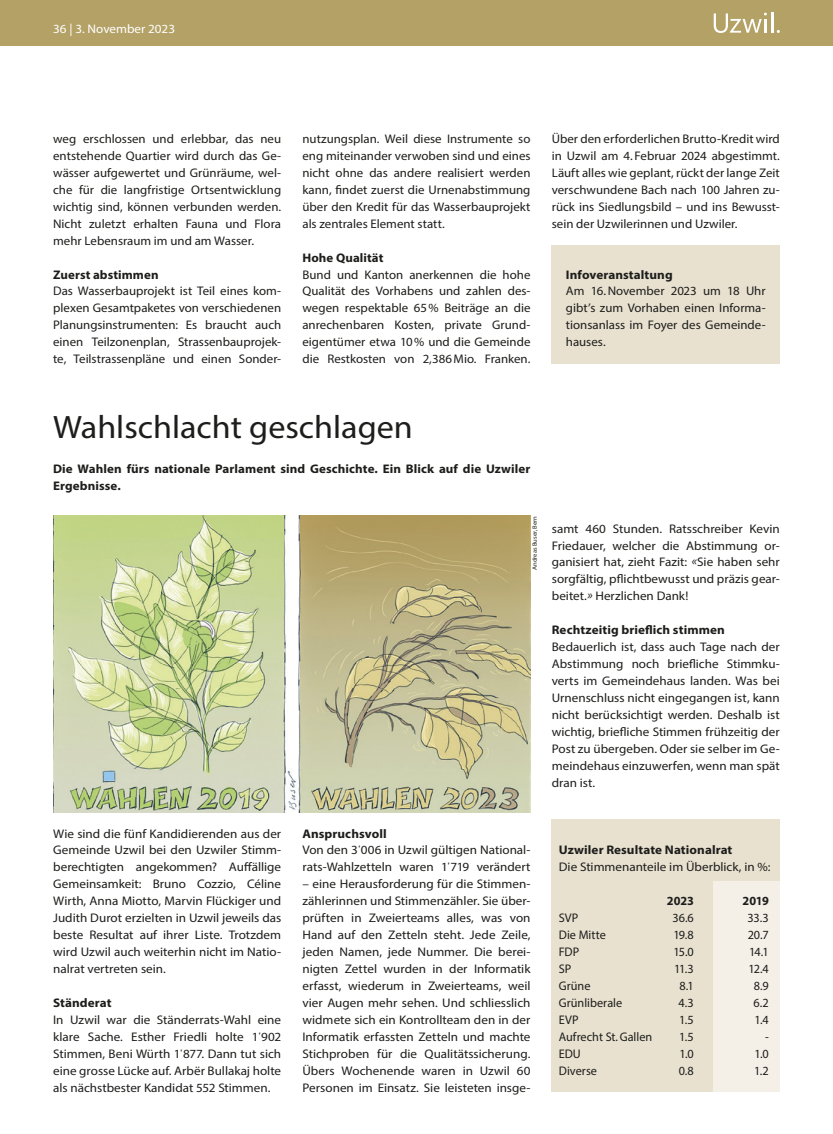
<style>
.page{position:relative;width:833px;height:1134px;background:#fff}
.page>*{position:absolute;margin:0;border:0;box-sizing:border-box;transform-origin:0 0}
.Titel{font:32.5px "Myriad Pro";color:#1d1d1b;scale:1.05 1}
.Grundtext{font:12.5px/16.9px "Myriad Pro";color:#1d1d1b;text-align:justify;scale:1.05 1}
.Grundtext-2{font:12.5px/17px "Myriad Pro";color:#1d1d1b;text-align:justify}
.Tabelle_ohne_Grundlinienraster{font:12.5px/17px "Myriad Pro";color:#1d1d1b;text-align:justify}
.Einleitung_ohne_Einzug__abS_2{font:700 12.5px "Myriad Pro";letter-spacing:.005em;color:#1d1d1b;scale:1.04 1}
.Grundtext-3{font:700 12.5px "Myriad Pro";letter-spacing:.005em;color:#1d1d1b;scale:1.05 1}
.Grundtext-4{font:700 12.5px "Myriad Pro";letter-spacing:.005em;color:#1d1d1b}
.Untertitel{font:700 12.5px "Myriad Pro";letter-spacing:.005em;color:#1d1d1b;scale:1.05 1}
.t1{font:12.5px "Myriad Pro";color:#fff;scale:1.05 1}
.Tabelle_ohne_Grundlinienraster-2{font:700 12.5px "Myriad Pro";letter-spacing:.005em;color:#1d1d1b;scale:1.05 1}
.Quellenverweis{font:6.25px "Myriad Pro";color:#1d1d1b;scale:1.05 1}
.s1{font-style:italic}
</style>
<div class="page">
<div style="left:0;top:0;width:833px;height:46px;background:#b3a165"></div>
<hr style="left:771px;top:12px;width:2px;height:21px;background:#fff">
<svg style="left:713px;top:13px;width:54px;height:20px"></svg>
<div style="left:552px;top:245px;width:228px;height:119px;background:#e8e1d0"></div>
<div style="left:552px;top:819px;width:228px;height:272px;background:#e8e1d0"></div>
<div style="left:713px;top:881px;width:66px;height:210px;background:#f4f0e8"></div>
<img style="left:53px;top:516px;width:477px;height:296px">
<p class="t1" style="left:53px;top:21px;width:118px">36 | 3. November 2023</p>
<p class="Grundtext-2" style="left:53px;top:130px;width:229px">weg erschlossen und erlebbar, das neu entstehende Quartier wird durch das Ge&shy;wässer aufgewertet und Grünräume, wel&shy;che für die langfristige Ortsentwicklung wichtig sind, können verbunden werden.<br>Nicht zuletzt erhalten Fauna und Flora mehr Lebensraum im und am Wasser.</p>
<p class="Grundtext-4" style="left:53px;top:266px;width:107px">Zuerst abstimmen</p>
<p class="Grundtext-2" style="left:53px;top:283px;width:229px">Das Wasserbauprojekt ist Teil eines kom&shy;plexen Gesamtpaketes von verschiedenen Planungsinstrumenten: Es braucht auch einen Teilzonenplan, Strassenbauprojek&shy;te, Teilstrassenpläne und einen Sonder-</p>
<p class="Grundtext-2" style="left:302px;top:130px;width:229px">nutzungsplan. Weil diese Instrumente so eng miteinander verwoben sind und eines nicht ohne das andere realisiert werden kann, findet zuerst die Urnenabstimmung über den Kredit für das Wasserbauprojekt als zentrales Element statt.</p>
<p class="Grundtext-4" style="left:302px;top:249px;width:82px">Hohe Qualität</p>
<p class="Grundtext-2" style="left:302px;top:266px;width:229px">Bund und Kanton anerkennen die hohe Qualität des Vorhabens und zahlen des&shy;wegen respektable 65% Beiträge an die anrechenbaren Kosten, private Grund&shy;eigentümer etwa 10% und die Gemeinde die Restkosten von 2,386Mio. Franken.</p>
<p class="Grundtext-2" style="left:552px;top:130px;width:229px">Über den erforderlichen Brutto-Kredit wird in Uzwil am 4. Februar 2024 abgestimmt.<br>Läuft alles wie geplant, rückt der lange Zeit verschwundene Bach nach 100 Jahren zu&shy;rück ins Siedlungsbild – und ins Bewusst&shy;sein der Uzwilerinnen und Uzwiler.</p>
<p class="Tabelle_ohne_Grundlinienraster-2" style="left:566px;top:266px;width:103px">Infoveranstaltung</p>
<p class="Tabelle_ohne_Grundlinienraster" style="left:566px;top:283px;width:201px">Am 16.November 2023 um 18 Uhr gibt’s zum Vorhaben einen Informa&shy;tionsanlass im Foyer des Gemeinde&shy;hauses.</p>
<p class="Titel" style="left:53px;top:407px;width:344px">Wahlschlacht geschlagen</p>
<p class="Einleitung_ohne_Einzug__abS_2" style="left:53px;top:461px;width:460px">Die Wahlen fürs nationale Parlament sind Geschichte. Ein Blick auf die Uzwiler</p>
<p class="Einleitung_ohne_Einzug__abS_2" style="left:53px;top:478px;width:67px">Ergebnisse.</p>
<p class="Quellenverweis" style="left:531px;top:570px;width:53px;rotate:-90deg">Andreas Buser, Bern</p>
<p class="Grundtext" style="left:552px;top:520px;width:219px">samt 460 Stunden. Ratsschreiber Kevin Friedauer, welcher die Abstimmung or&shy;ganisiert hat, zieht Fazit: <span class="s1">«</span>Sie haben sehr sorgfältig, pflichtbewusst und präzis gear&shy;beitet.<span class="s1">»</span> Herzlichen Dank!</p>
<p class="Grundtext-3" style="left:552px;top:622px;width:166px">Rechtzeitig brieflich stimmen</p>
<p class="Grundtext" style="left:552px;top:638px;width:219px">Bedauerlich ist, dass auch Tage nach der Abstimmung noch briefliche Stimmku&shy;verts im Gemeindehaus landen. Was bei Urnenschluss nicht eingegangen ist, kann nicht berücksichtigt werden. Deshalb ist wichtig, briefliche Stimmen frühzeitig der Post zu übergeben. Oder sie selber im Ge&shy;meindehaus einzuwerfen, wenn man spät dran ist.</p>
<p class="Grundtext" style="left:53px;top:825px;width:219px">Wie sind die fünf Kandidierenden aus der Gemeinde Uzwil bei den Uzwiler Stimm&shy;berechtigten angekommen? Auffällige Gemeinsamkeit: Bruno Cozzio, Céline Wirth, Anna Miotto, Marvin Flückiger und Judith Durot erzielten in Uzwil jeweils das beste Resultat auf ihrer Liste. Trotzdem wird Uzwil auch weiterhin nicht im Natio&shy;nalrat vertreten sein.</p>
<p class="Grundtext-3" style="left:53px;top:994px;width:57px">Ständerat</p>
<p class="Grundtext" style="left:53px;top:1011px;width:219px">In Uzwil war die Ständerrats-Wahl eine klare Sache. Esther Friedli holte 1΄902<br>Stimmen, Beni Würth 1΄877. Dann tut sich eine grosse Lücke auf. Arbër Bullakaj holte als nächstbester Kandidat 552 Stimmen.</p>
<p class="Grundtext-3" style="left:302px;top:825px;width:82px">Anspruchsvoll</p>
<p class="Grundtext" style="left:302px;top:842px;width:219px">Von den 3΄006 in Uzwil gültigen National&shy;rats-Wahlzetteln waren 1΄719 verändert</p>
<p class="Grundtext" style="left:302px;top:875px;width:219px">– eine Herausforderung für die Stimmen&shy;zählerinnen und Stimmenzähler. Sie über&shy;prüften in Zweierteams alles, was von Hand auf den Zetteln steht. Jede Zeile, jeden Namen, jede Nummer. Die berei&shy;nigten Zettel wurden in der Informatik erfasst, wiederum in Zweierteams, weil vier Augen mehr sehen. Und schliesslich widmete sich ein Kontrollteam den in der Informatik erfassten Zetteln und machte Stichproben für die Qualitätssicherung.<br>Übers Wochenende waren in Uzwil 60<br>Personen im Einsatz. Sie leisteten insge-</p>
<p class="Untertitel" style="left:559px;top:842px;width:167px">Uzwiler Resultate Nationalrat</p>
<p class="Grundtext" style="left:559px;top:858px;width:203px">Die Stimmenanteile im Überblick, in %:</p>
<p class="Grundtext-4" style="left:667px;top:893px;width:28px">2023</p>
<p class="Grundtext-2" style="left:559px;top:909px;width:21px">SVP</p>
<p class="Grundtext-2" style="left:672px;top:909px;width:23px">36.6</p>
<p class="Grundtext-2" style="left:559px;top:926px;width:48px">Die Mitte</p>
<p class="Grundtext-2" style="left:673px;top:926px;width:22px">19.8</p>
<p class="Grundtext-2" style="left:559px;top:943px;width:22px">FDP</p>
<p class="Grundtext-2" style="left:673px;top:943px;width:22px">15.0</p>
<p class="Grundtext-2" style="left:559px;top:960px;width:14px">SP</p>
<p class="Grundtext-2" style="left:674px;top:960px;width:21px">11.3</p>
<p class="Grundtext-2" style="left:559px;top:977px;width:33px">Grüne</p>
<p class="Grundtext-2" style="left:679px;top:977px;width:16px">8.1</p>
<p class="Grundtext-2" style="left:559px;top:994px;width:65px">Grünliberale</p>
<p class="Grundtext-2" style="left:678px;top:994px;width:17px">4.3</p>
<p class="Grundtext-2" style="left:559px;top:1011px;width:21px">EVP</p>
<p class="Grundtext-2" style="left:679px;top:1011px;width:16px">1.5</p>
<p class="Grundtext-2" style="left:559px;top:1028px;width:95px">Aufrecht St.Gallen</p>
<p class="Grundtext-2" style="left:679px;top:1028px;width:16px">1.5</p>
<p class="Grundtext-2" style="left:559px;top:1045px;width:24px">EDU</p>
<p class="Grundtext-2" style="left:679px;top:1045px;width:16px">1.0</p>
<p class="Grundtext-2" style="left:559px;top:1062px;width:40px">Diverse</p>
<p class="Grundtext-2" style="left:678px;top:1062px;width:17px">0.8</p>
<p class="Grundtext-4" style="left:742px;top:893px;width:28px">2019</p>
<p class="Grundtext-2" style="left:747px;top:909px;width:23px">33.3</p>
<p class="Grundtext-2" style="left:748px;top:926px;width:23px">20.7</p>
<p class="Grundtext-2" style="left:749px;top:943px;width:21px">14.1</p>
<p class="Grundtext-2" style="left:748px;top:960px;width:22px">12.4</p>
<p class="Grundtext-2" style="left:754px;top:977px;width:16px">8.9</p>
<p class="Grundtext-2" style="left:753px;top:994px;width:17px">6.2</p>
<p class="Grundtext-2" style="left:754px;top:1011px;width:16px">1.4</p>
<p class="Grundtext-2" style="left:765px;top:1028px;width:5px">-</p>
<p class="Grundtext-2" style="left:754px;top:1045px;width:16px">1.0</p>
<p class="Grundtext-2" style="left:754px;top:1062px;width:16px">1.2</p>
</div>
